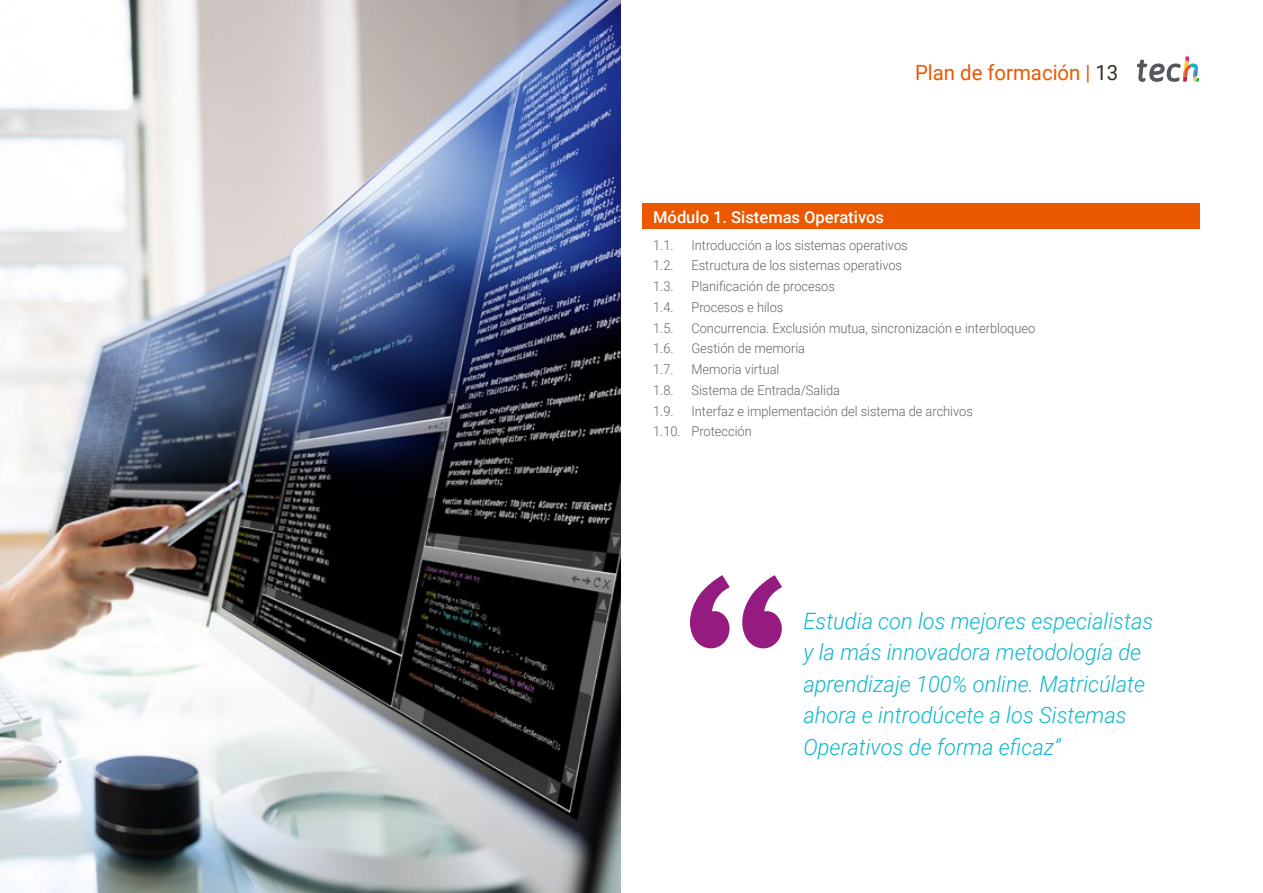
<style>
.page{position:relative;width:1263px;height:893px;background:#fff}
.page>*{position:absolute;margin:0;border:0;box-sizing:border-box;transform-origin:0 0}
.t1{font:italic 300 22.5px/31.5px "Roboto";color:#0fb6cf}
.t2{font:21px "Roboto";color:#ec5800}
.t3{font:500 16.5px "Roboto";color:#fff}
.t4{font:300 13.5px/20.7px "Roboto";color:#61646a;scale:.95 1}
.s1{color:#312e20}
</style>
<div class="page">
<img style="left:0;top:0;width:621px;height:893px">
<div style="left:642px;top:204px;width:557px;height:25px;background:#ec5800"></div>
<svg style="left:1137px;top:56px;width:62px;height:26px"></svg>
<svg style="left:690px;top:575px;width:92px;height:73px"></svg>
<h2 class="t2" style="left:915px;top:57px;width:205px">Plan de formación | <span class="s1">13</span></h2>
<p class="t3" style="left:653px;top:205px;width:232px">Módulo 1. Sistemas Operativos</p>
<p class="t4" style="left:653px;top:234px;width:23px">1.1.</p>
<p class="t4" style="left:691px;top:234px;width:229px">Introducción a los sistemas operativos</p>
<p class="t4" style="left:653px;top:255px;width:23px">1.2.</p>
<p class="t4" style="left:691px;top:255px;width:223px">Estructura de los sistemas operativos</p>
<p class="t4" style="left:653px;top:275px;width:23px">1.3.</p>
<p class="t4" style="left:691px;top:275px;width:153px">Planificación de procesos</p>
<p class="t4" style="left:653px;top:296px;width:23px">1.4.</p>
<p class="t4" style="left:691px;top:296px;width:98px">Procesos e hilos</p>
<p class="t4" style="left:653px;top:317px;width:23px">1.5.</p>
<p class="t4" style="left:691px;top:317px;width:363px">Concurrencia. Exclusión mutua, sincronización e interbloqueo</p>
<p class="t4" style="left:653px;top:338px;width:23px">1.6.</p>
<p class="t4" style="left:691px;top:338px;width:121px">Gestión de memoria</p>
<p class="t4" style="left:653px;top:358px;width:23px">1.7.</p>
<p class="t4" style="left:691px;top:358px;width:94px">Memoria virtual</p>
<p class="t4" style="left:653px;top:379px;width:23px">1.8.</p>
<p class="t4" style="left:691px;top:379px;width:158px">Sistema de Entrada/Salida</p>
<p class="t4" style="left:653px;top:400px;width:23px">1.9.</p>
<p class="t4" style="left:653px;top:400px;width:338px;text-indent:38px">Interfaz e implementación del sistema de archivos<br>1.10. Protección</p>
<h1 class="t1" style="left:803px;top:604px;width:351px">Estudia con los mejores especialistas y la más innovadora metodología de aprendizaje 100% online. Matricúlate ahora e introdúcete a los Sistemas Operativos de forma eficaz”</h1>
</div>
